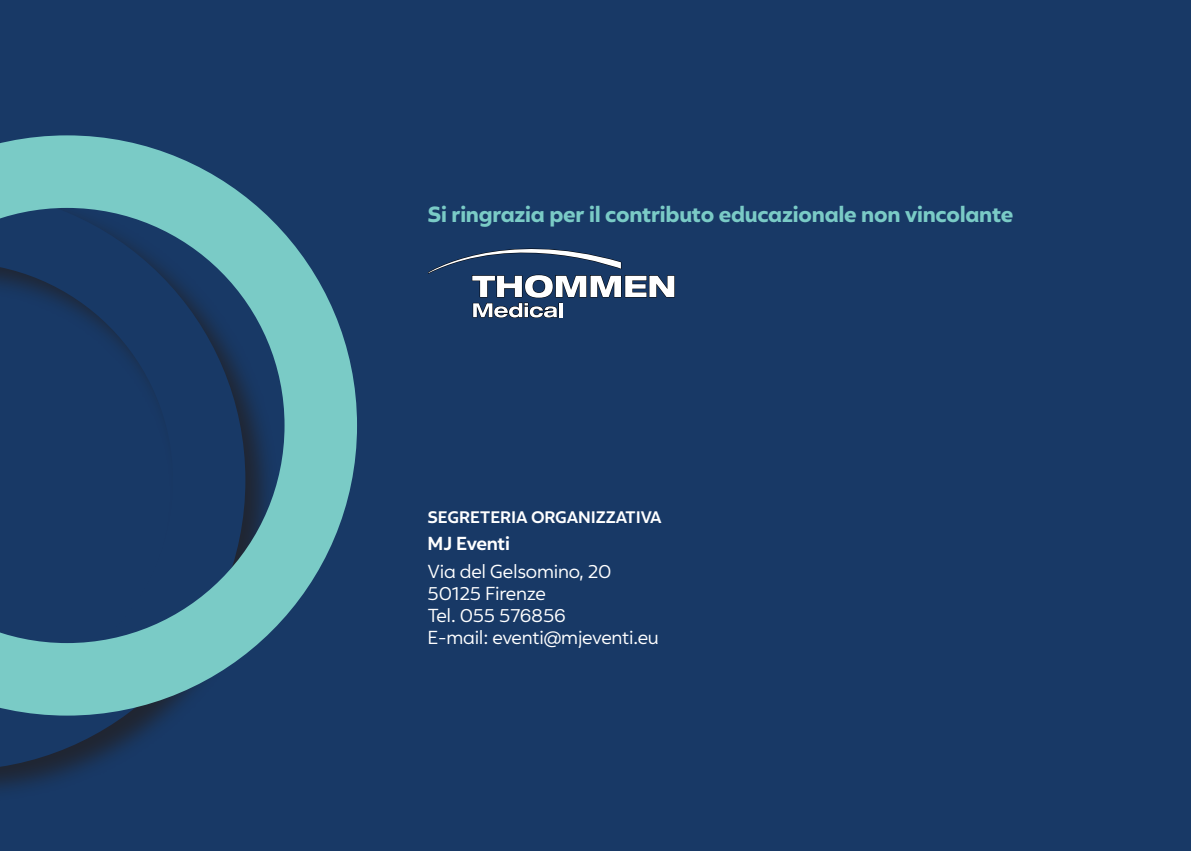
<style>
.page{position:relative;width:1191px;height:851px;background:#fff}
.page>*{position:absolute;margin:0;border:0;box-sizing:border-box;transform-origin:0 0}
.t1{font:800 21px "Rupert";letter-spacing:-.01em;color:#7acbc6}
.t2{font:18px/22px "Rupert";letter-spacing:-.01em;color:#fff}
.t3{font:700 18px "Rupert";letter-spacing:-.015em;color:#fff}
.t4{font:700 16px "Rupert";letter-spacing:-.01em;color:#fff}
</style>
<div class="page">
<div style="left:0;top:0;width:1191px;height:850px;background:#183966"></div>
<svg style="left:428px;top:248px;width:246px;height:70px"></svg>
<div style="left:0;top:185px;width:278px;height:618px;background:#231f20;opacity:.75"></div>
<svg style="left:0;top:715px;width:245px;height:55px"></svg>
<svg style="left:0;top:135px;width:357px;height:580px"></svg>
<p class="t1" style="left:427px;top:198px;width:587px">Si ringrazia per il contributo educazionale non vincolante</p>
<p class="t4" style="left:427px;top:504px;width:235px">SEGRETERIA ORGANIZZATIVA</p>
<p class="t3" style="left:427px;top:529px;width:84px">MJ Eventi</p>
<p class="t2" style="left:427px;top:558px;width:233px">Via del Gelsomino, 20<br>50125 Firenze<br>Tel. 055 576856<br>E-mail: eventi@mjeventi.eu</p>
</div>
